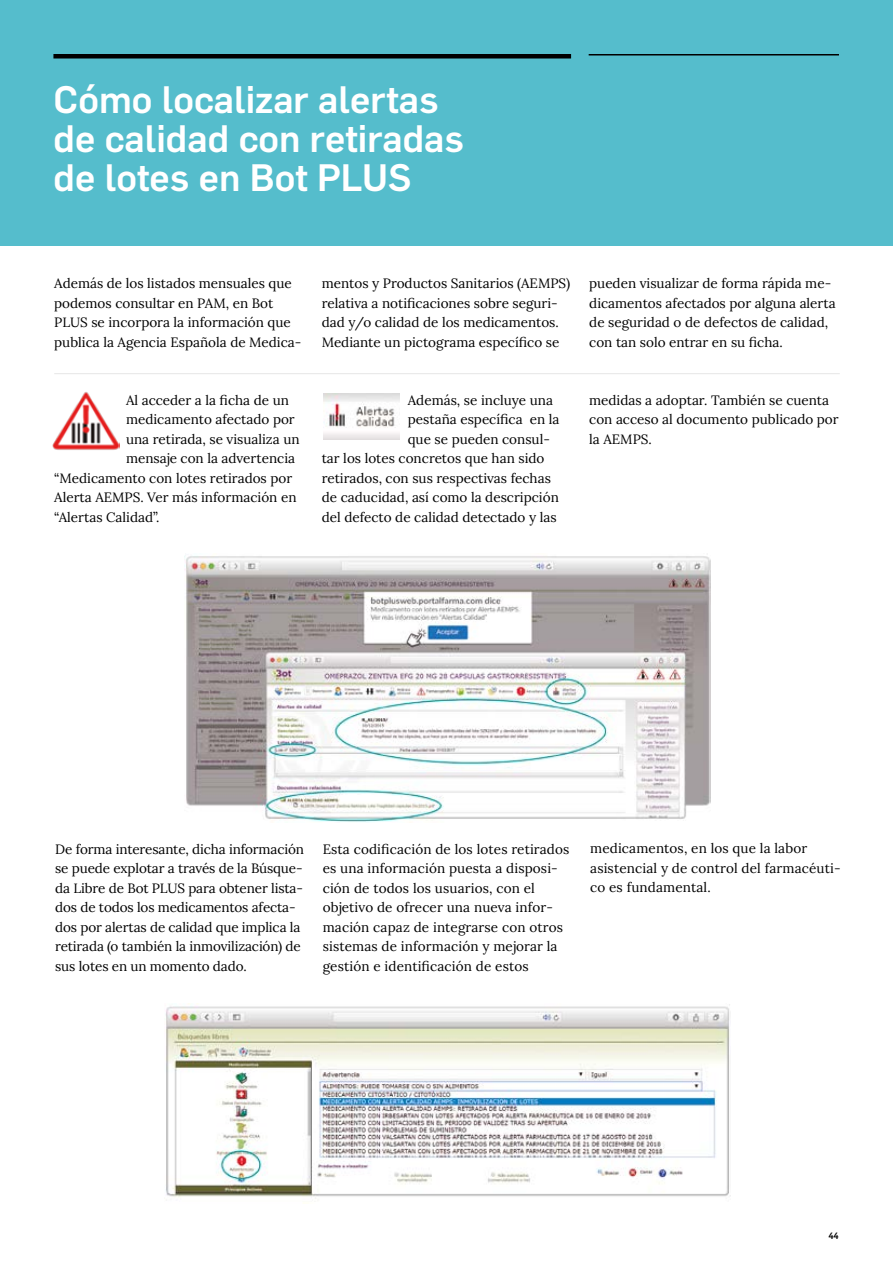
<style>
.page{position:relative;width:893px;height:1263px;background:#fff}
.page>*{position:absolute;margin:0;border:0;box-sizing:border-box;transform-origin:0 0}
.t1{font:500 37.5px/39px "Flama";color:#fff}
.t2{font:13.5px/19.5px "Lora";color:#000}
.t3{font:500 9px "Flama";color:#000}
</style>
<div class="page">
<div style="left:0;top:0;width:893px;height:246px;background:#55bdcc"></div>
<img style="left:53px;top:392px;width:67px;height:58px">
<img style="left:323px;top:393px;width:76px;height:46px">
<img style="left:184px;top:555px;width:526px;height:268px">
<img style="left:166px;top:1003px;width:565px;height:196px">
<hr style="left:54px;top:373px;width:786px;height:1px;background:#e6e6e6">
<div style="left:53px;top:54px;width:518px;height:5px;background:#000"></div>
<hr style="left:589px;top:54px;width:250px;height:2px;background:#000">
<h1 class="t1" style="left:54px;top:77px;width:412px">Cómo localizar alertas de calidad con retiradas de lotes en Bot PLUS</h1>
<p class="t2" style="left:54px;top:273px;width:249px">Además de los listados mensuales que podemos consultar en PAM, en Bot PLUS se incorpora la información que publica la Agencia Española de Medica-</p>
<p class="t2" style="left:322px;top:273px;width:250px">mentos y Productos Sanitarios (AEMPS) relativa a notificaciones sobre seguri&shy;dad y/o calidad de los medicamentos.<br>Mediante un pictograma específico se</p>
<p class="t2" style="left:589px;top:273px;width:248px">pueden visualizar de forma rápida me&shy;dicamentos afectados por alguna alerta de seguridad o de defectos de calidad, con tan solo entrar en su ficha.</p>
<p class="t2" style="left:126px;top:389px;width:164px">Al acceder a la ficha de un</p>
<p class="t2" style="left:126px;top:409px;width:170px">medicamento afectado por</p>
<p class="t2" style="left:126px;top:428px;width:175px">una retirada, se visualiza un</p>
<p class="t2" style="left:126px;top:448px;width:171px">mensaje con la advertencia</p>
<p class="t2" style="left:54px;top:467px;width:240px">“Medicamento con lotes retirados por</p>
<p class="t2" style="left:54px;top:487px;width:244px">Alerta AEMPS. Ver más información en</p>
<p class="t2" style="left:54px;top:506px;width:107px">“Alertas Calidad”.</p>
<p class="t2" style="left:408px;top:389px;width:147px">Además, se incluye una</p>
<p class="t2" style="left:408px;top:409px;width:153px">pestaña específica en la</p>
<p class="t2" style="left:408px;top:428px;width:144px">que se pueden consul-</p>
<p class="t2" style="left:322px;top:448px;width:224px">tar los lotes concretos que han sido</p>
<p class="t2" style="left:322px;top:467px;width:231px">retirados, con sus respectivas fechas</p>
<p class="t2" style="left:322px;top:487px;width:239px">de caducidad, así como la descripción</p>
<p class="t2" style="left:322px;top:506px;width:236px">del defecto de calidad detectado y las</p>
<p class="t2" style="left:589px;top:389px;width:251px">medidas a adoptar. También se cuenta con acceso al documento publicado por la AEMPS.</p>
<p class="t2" style="left:55px;top:838px;width:250px">De forma interesante, dicha información se puede explotar a través de la Búsque&shy;da Libre de Bot PLUS para obtener lista&shy;dos de todos los medicamentos afecta&shy;dos por alertas de calidad que implica la retirada (o también la inmovilización) de sus lotes en un momento dado.</p>
<p class="t2" style="left:323px;top:838px;width:248px">Esta codificación de los lotes retirados es una información puesta a disposi&shy;ción de todos los usuarios, con el objetivo de ofrecer una nueva infor&shy;mación capaz de integrarse con otros sistemas de información y mejorar la gestión e identificación de estos</p>
<p class="t2" style="left:590px;top:838px;width:252px">medicamentos, en los que la labor asistencial y de control del farmacéuti&shy;co es fundamental.</p>
<p class="t3" style="left:828px;top:1229px;width:12px">44</p>
</div>
